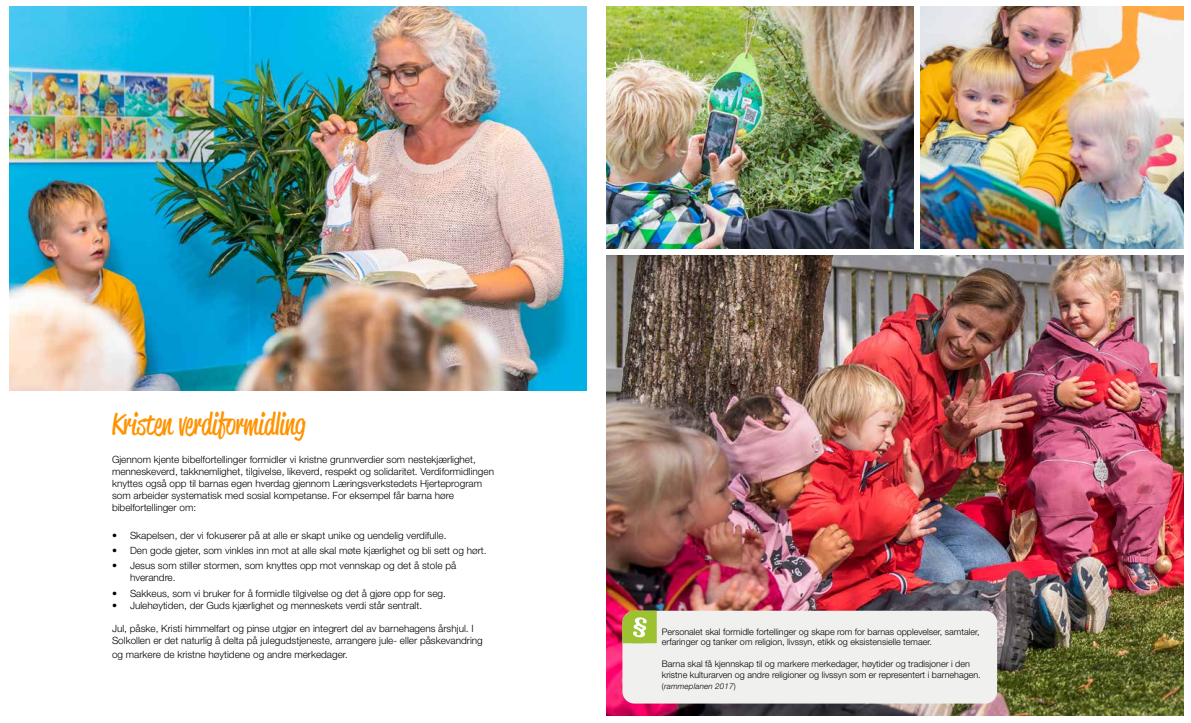
<style>
.page{position:relative;width:1191px;height:723px;background:#fff}
.page>*{position:absolute;margin:0;border:0;box-sizing:border-box;transform-origin:0 0}
.t1{font:30px "Reklame Script";color:#ff9300}
.t2{font:300 10px/12px "Helvetica Neue LT Std";color:#000}
.t3{font:300 9px/10.8px "Helvetica Neue LT Std";color:#000}
.t4{font:italic 300 8px "Helvetica Neue LT Std";letter-spacing:.02em;color:#000}
.s1{font-style:normal}
</style>
<div class="page">
<img style="left:921px;top:7px;width:262px;height:242px">
<img style="left:9px;top:7px;width:578px;height:383px">
<img style="left:606px;top:7px;width:307px;height:242px">
<img style="left:606px;top:255px;width:577px;height:461px">
<div style="left:622px;top:611px;width:375px;height:92px;background:#f0f0ee;border-radius:12px"></div>
<svg style="left:622px;top:611px;width:35px;height:32px"></svg>
<h1 class="t1" style="left:112px;top:403px;width:195px">Kristen verdiformidling</h1>
<p class="t2" style="left:112px;top:453px;width:383px">Gjennom kjente bibelfortellinger formidler vi kristne grunnverdier som nestekjærlighet, menneskeverd, takknemlighet, tilgivelse, likeverd, respekt og solidaritet. Verdiformidlingen knyttes også opp til barnas egen hverdag gjennom Læringsverkstedets Hjerteprogram som arbeider systematisk med sosial kompetanse. For eksempel får barna høre bibelfortellinger om:</p>
<p class="t2" style="left:112px;top:529px;width:336px">• Skapelsen, der vi fokuserer på at alle er skapt unike og uendelig verdifulle.</p>
<p class="t2" style="left:112px;top:544px;width:376px">• Den gode gjeter, som vinkles inn mot at alle skal møte kjærlighet og bli sett og hørt.</p>
<p class="t2" style="left:130px;top:560px;width:328px;text-indent:-18px">• Jesus som stiller stormen, som knyttes opp mot vennskap og det å stole på hverandre.</p>
<p class="t2" style="left:112px;top:587px;width:335px">• Sakkeus, som vi bruker for å formidle tilgivelse og det å gjøre opp for seg.</p>
<p class="t2" style="left:112px;top:599px;width:312px">• Julehøytiden, der Guds kjærlighet og menneskets verdi står sentralt.</p>
<p class="t2" style="left:112px;top:623px;width:372px">Jul, påske, Kristi himmelfart og pinse utgjør en integrert del av barnehagens årshjul. I<br>Solkollen er det naturlig å delta på julegudstjeneste, arrangere jule- eller påskevandring</p>
<p class="t2" style="left:112px;top:648px;width:237px">og markere de kristne høytidene og andre merkedager.</p>
<p class="t3" style="left:662px;top:626px;width:319px">Personalet skal formidle fortellinger og skape rom for barnas opplevelser, samtaler, erfaringer og tanker om religion, livssyn, etikk og eksistensielle temaer.</p>
<p class="t3" style="left:662px;top:658px;width:320px">Barna skal få kjennskap til og markere merkedager, høytider og tradisjoner i den kristne kulturarven og andre religioner og livssyn som er representert i barnehagen.</p>
<p class="t4" style="left:662px;top:681px;width:75px"><span class="s1">(</span>rammeplanen 2017<span class="s1">)</span></p>
</div>
